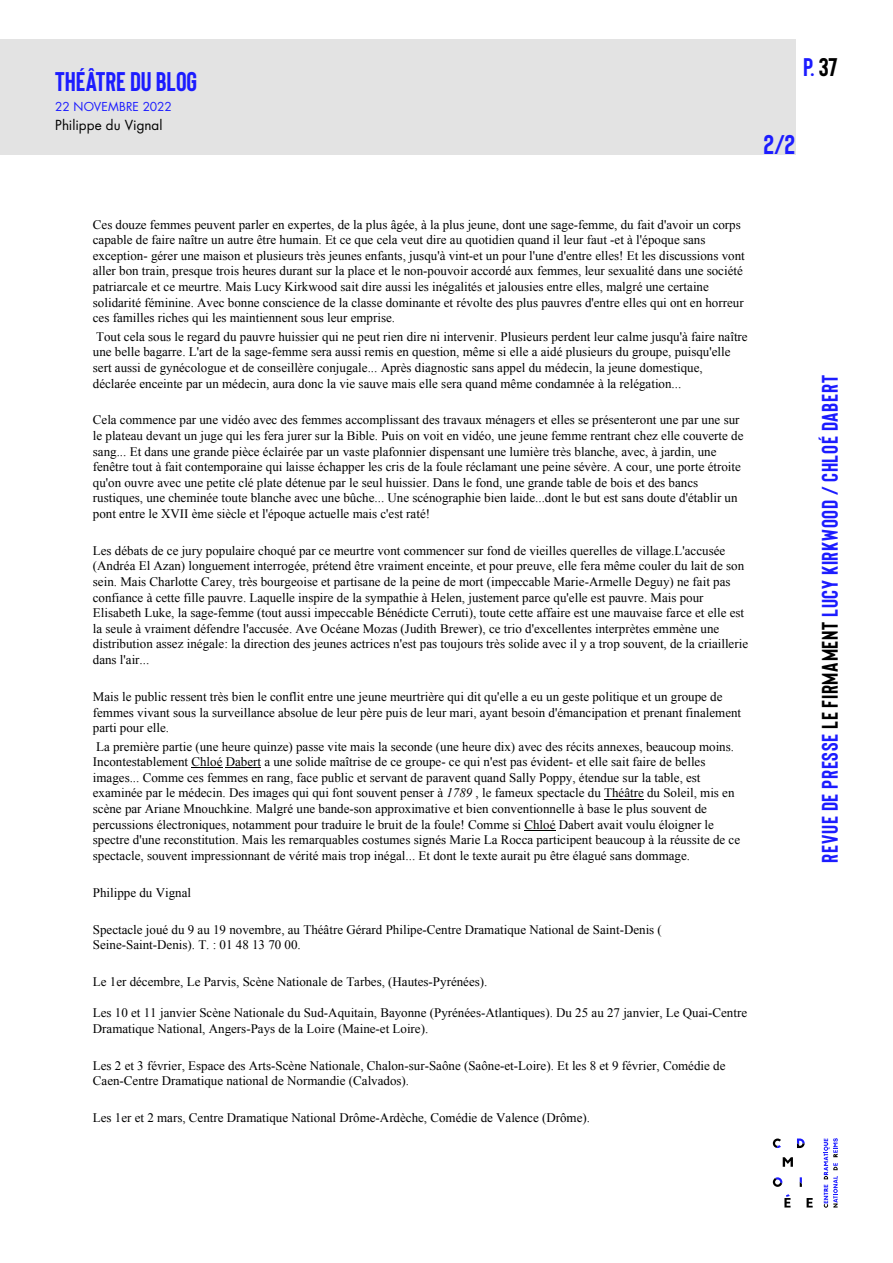
<style>
.page{position:relative;width:893px;height:1263px;background:#fff}
.page>*{position:absolute;margin:0;border:0;box-sizing:border-box;transform-origin:0 0}
.t1{font:700 27px "Bison";color:#1c1cff}
.t2{font:700 25.5px "Bison";color:#1c1cff}
.t3{font:700 22.5px "Bison";letter-spacing:.03em;color:#1c1cff}
.t4{font:13.5px "Futura Std";color:#000}
.t5{font:13.05px/15.6px "Times New Roman";color:#000}
.t6{font:700 13.05px "DejaVu Sans";color:#000}
.t7{font:12px "Futura Std";letter-spacing:.005em;color:#1c1cff}
.t8{font:700 10.35px "Arial";color:#000}
.s1{color:#000}
.s2{font-style:italic}
</style>
<div class="page">
<svg style="left:784px;top:1194px;width:6px;height:13px"></svg>
<svg style="left:807px;top:1198px;width:6px;height:9px"></svg>
<svg style="left:773px;top:1138px;width:8px;height:10px"></svg>
<svg style="left:797px;top:1138px;width:8px;height:10px"></svg>
<svg style="left:783px;top:1157px;width:10px;height:10px"></svg>
<svg style="left:800px;top:1177px;width:2px;height:10px"></svg>
<svg style="left:773px;top:1177px;width:9px;height:10px"></svg>
<svg style="left:824px;top:1138px;width:14px;height:70px"></svg>
<div style="left:0;top:39px;width:795px;height:115px;background:#e3e3e3"></div>
<hr style="left:191px;top:767px;width:32px;height:1px;background:#000">
<hr style="left:226px;top:767px;width:35px;height:1px;background:#000">
<hr style="left:604px;top:799px;width:40px;height:1px;background:#000">
<hr style="left:524px;top:830px;width:31px;height:1px;background:#000">
<h1 class="t1" style="left:55px;top:65px;width:144px">THÉÂTRE DU BLOG</h1>
<p class="t7" style="left:55px;top:99px;width:118px">22 NOVEMBRE 2022</p>
<p class="t4" style="left:55px;top:117px;width:109px">Philippe du Vignal</p>
<p class="t8" style="left:56px;top:113px;width:119px">theatredublog.unblog.fr</p>
<h2 class="t2" style="left:803px;top:51px;width:36px">p. <span class="s1">37</span></h2>
<h1 class="t1" style="left:763px;top:128px;width:33px">2/2</h1>
<p class="t5" style="left:93px;top:216px;width:653px">Ces douze femmes peuvent parler en expertes, de la plus âgée, à la plus jeune, dont une sage-femme, du fait d'avoir un corps capable de faire naître un autre être humain. Et ce que cela veut dire au quotidien quand il leur faut -et à l'époque sans exception- gérer une maison et plusieurs très jeunes enfants, jusqu'à vint-et un pour l'une d'entre elles! Et les discussions vont aller bon train, presque trois heures durant sur la place et le non-pouvoir accordé aux femmes, leur sexualité dans une société patriarcale et ce meurtre. Mais Lucy Kirkwood sait dire aussi les inégalités et jalousies entre elles, malgré une certaine solidarité féminine. Avec bonne conscience de la classe dominante et révolte des plus pauvres d'entre elles qui ont en horreur ces familles riches qui les maintiennent sous leur emprise.</p>
<p class="t5" style="left:93px;top:328px;width:656px">Tout cela sous le regard du pauvre huissier qui ne peut rien dire ni intervenir. Plusieurs perdent leur calme jusqu'à faire naître une belle bagarre. L'art de la sage-femme sera aussi remis en question, même si elle a aidé plusieurs du groupe, puisqu'elle sert aussi de gynécologue et de conseillère conjugale... Après diagnostic sans appel du médecin, la jeune domestique, déclarée enceinte par un médecin, aura donc la vie sauve mais elle sera quand même condamnée à la relégation...</p>
<p class="t5" style="left:93px;top:412px;width:652px">Cela commence par une vidéo avec des femmes accomplissant des travaux ménagers et elles se présenteront une par une sur le plateau devant un juge qui les fera jurer sur la Bible. Puis on voit en vidéo, une jeune femme rentrant chez elle couverte de sang... Et dans une grande pièce éclairée par un vaste plafonnier dispensant une lumière très blanche, avec, à jardin, une fenêtre tout à fait contemporaine qui laisse échapper les cris de la foule réclamant une peine sévère. A cour, une porte étroite qu'on ouvre avec une petite clé plate détenue par le seul huissier. Dans le fond, une grande table de bois et des bancs rustiques, une cheminée toute blanche avec une bûche... Une scénographie bien laide...dont le but est sans doute d'établir un pont entre le XVII ème siècle et l'époque actuelle mais c'est raté!</p>
<p class="t5" style="left:93px;top:542px;width:657px">Les débats de ce jury populaire choqué par ce meurtre vont commencer sur fond de vieilles querelles de village.L'accusée (Andréa El Azan) longuement interrogée, prétend être vraiment enceinte, et pour preuve, elle fera même couler du lait de son sein. Mais Charlotte Carey, très bourgeoise et partisane de la peine de mort (impeccable Marie-Armelle Deguy) ne fait pas confiance à cette fille pauvre. Laquelle inspire de la sympathie à Helen, justement parce qu'elle est pauvre. Mais pour Elisabeth Luke, la sage-femme (tout aussi impeccable Bénédicte Cerruti), toute cette affaire est une mauvaise farce et elle est la seule à vraiment défendre l'accusée. Ave Océane Mozas (Judith Brewer), ce trio d'excellentes interprètes emmène une distribution assez inégale: la direction des jeunes actrices n'est pas toujours très solide avec il y a trop souvent, de la criaillerie dans l'air...</p>
<p class="t5" style="left:93px;top:688px;width:650px">Mais le public ressent très bien le conflit entre une jeune meurtrière qui dit qu'elle a eu un geste politique et un groupe de femmes vivant sous la surveillance absolue de leur père puis de leur mari, ayant besoin d'émancipation et prenant finalement parti pour elle.</p>
<p class="t5" style="left:93px;top:738px;width:649px">La première partie (une heure quinze) passe vite mais la seconde (une heure dix) avec des récits annexes, beaucoup moins.<br>Incontestablement Chloé Dabert a une solide maîtrise de ce groupe- ce qui n'est pas évident- et elle sait faire de belles images... Comme ces femmes en rang, face public et servant de paravent quand Sally Poppy, étendue sur la table, est examinée par le médecin. Des images qui qui font souvent penser à <span class="s2">1789</span> , le fameux spectacle du Théâtre du Soleil, mis en scène par Ariane Mnouchkine. Malgré une bande-son approximative et bien conventionnelle à base le plus souvent de percussions électroniques, notamment pour traduire le bruit de la foule! Comme si Chloé Dabert avait voulu éloigner le spectre d'une reconstitution. Mais les remarquables costumes signés Marie La Rocca participent beaucoup à la réussite de ce spectacle, souvent impressionnant de véri é mais trop inégal... Et dont le texte aurait pu être élagué sans dommage.</p>
<p class="t5" style="left:93px;top:884px;width:100px">Philippe du Vignal</p>
<p class="t5" style="left:93px;top:921px;width:571px">Spectacle joué du 9 au 19 novembre, au Théâtre Gérard Philipe-Centre Dramatique National de Saint-Denis (<br>Seine-Saint-Denis). T. : 01 48 13 70 00.</p>
<p class="t5" style="left:93px;top:973px;width:396px">Le 1er décembre, Le Parvis, Scène Nationale de Tarbes, (Hautes-Pyrénées).</p>
<p class="t6" style="left:211px;top:843px;width:549px">Le Firmament de Lucy Kirkwood, traduction de Louise Bartlett, mise en</p>
<p class="t5" style="left:93px;top:1005px;width:656px">Les 10 et 11 janvier Scène Nationale du Sud-Aquitain, Bayonne (Pyrénées-Atlantiques). Du 25 au 27 janvier, Le Quai-Centre<br>Dramatique National, Angers-Pays de la Loire (Maine-et Loire).</p>
<p class="t5" style="left:93px;top:1057px;width:634px">Les 2 et 3 février, Espace des Arts-Scène Nationale, Chalon-sur-Saône (Saône-et-Loire). Et les 8 et 9 février, Comédie de<br>Caen-Centre Dramatique national de Normandie (Calvados).</p>
<p class="t5" style="left:93px;top:1110px;width:499px">Les 1er et 2 mars, Centre Dramatique National Drôme-Ardèche, Comédie de Valence (Drôme).</p>
<h3 class="t3" style="left:816px;top:863px;width:489px;rotate:-90deg">revue de presse <span class="s1">le firmament</span> lucy kirkwood / Chloé Dabert</h3>
</div>
